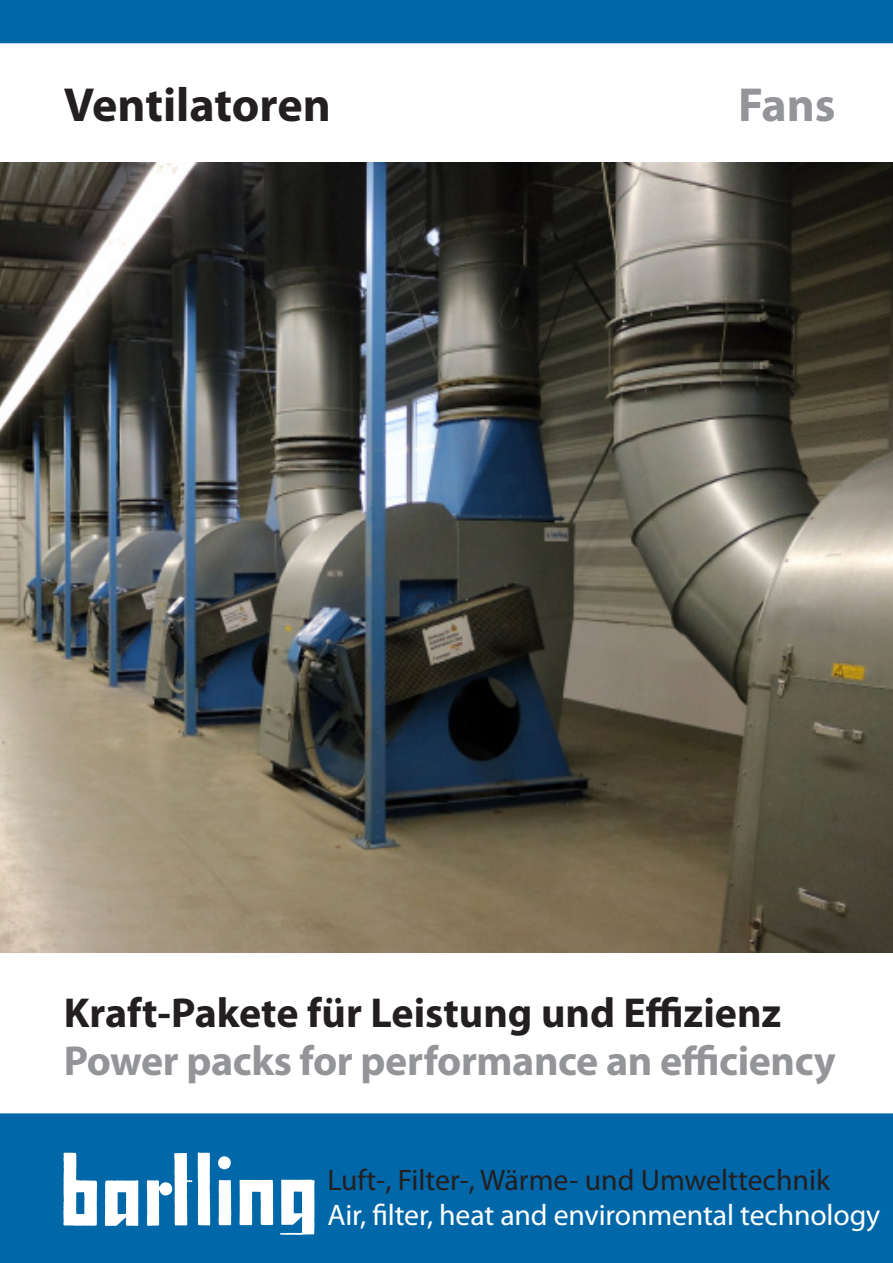
<style>
.page{position:relative;width:893px;height:1263px;background:#fff}
.page>*{position:absolute;margin:0;border:0;box-sizing:border-box;transform-origin:0 0}
.t1{font:700 48px "Myriad Pro";color:#231f20}
.t2{font:700 48px "Myriad Pro";color:#939598}
.t3{font:700 42px "Myriad Pro";letter-spacing:-.01em;color:#939598}
.t4{font:700 42px "Myriad Pro";color:#231f20}
.t5{font:29.85px "Myriad Pro";letter-spacing:-.005em;color:#fff}
.t6{font:29.85px "Myriad Pro";color:#231f20}
</style>
<div class="page">
<div style="left:0;top:0;width:893px;height:43px;background:#0068a9"></div>
<div style="left:0;top:1113px;width:893px;height:150px;background:#0068a9"></div>
<img style="left:53px;top:1144px;width:267px;height:101px">
<img style="left:0;top:162px;width:893px;height:790px">
<p class="t1" style="left:64px;top:73px;width:269px">Ventilatoren</p>
<p class="t2" style="left:738px;top:73px;width:99px">Fans</p>
<p class="t4" style="left:64px;top:985px;width:719px">Kraft-Pakete für Leistung und Effizienz</p>
<p class="t3" style="left:64px;top:1033px;width:774px">Power packs for performance an efficiency</p>
<p class="t6" style="left:327px;top:1161px;width:504px">Luft-, Filter-, Wärme- und Umwelttechnik</p>
<p class="t5" style="left:327px;top:1197px;width:554px">Air, filter, heat and environmental technology</p>
</div>
